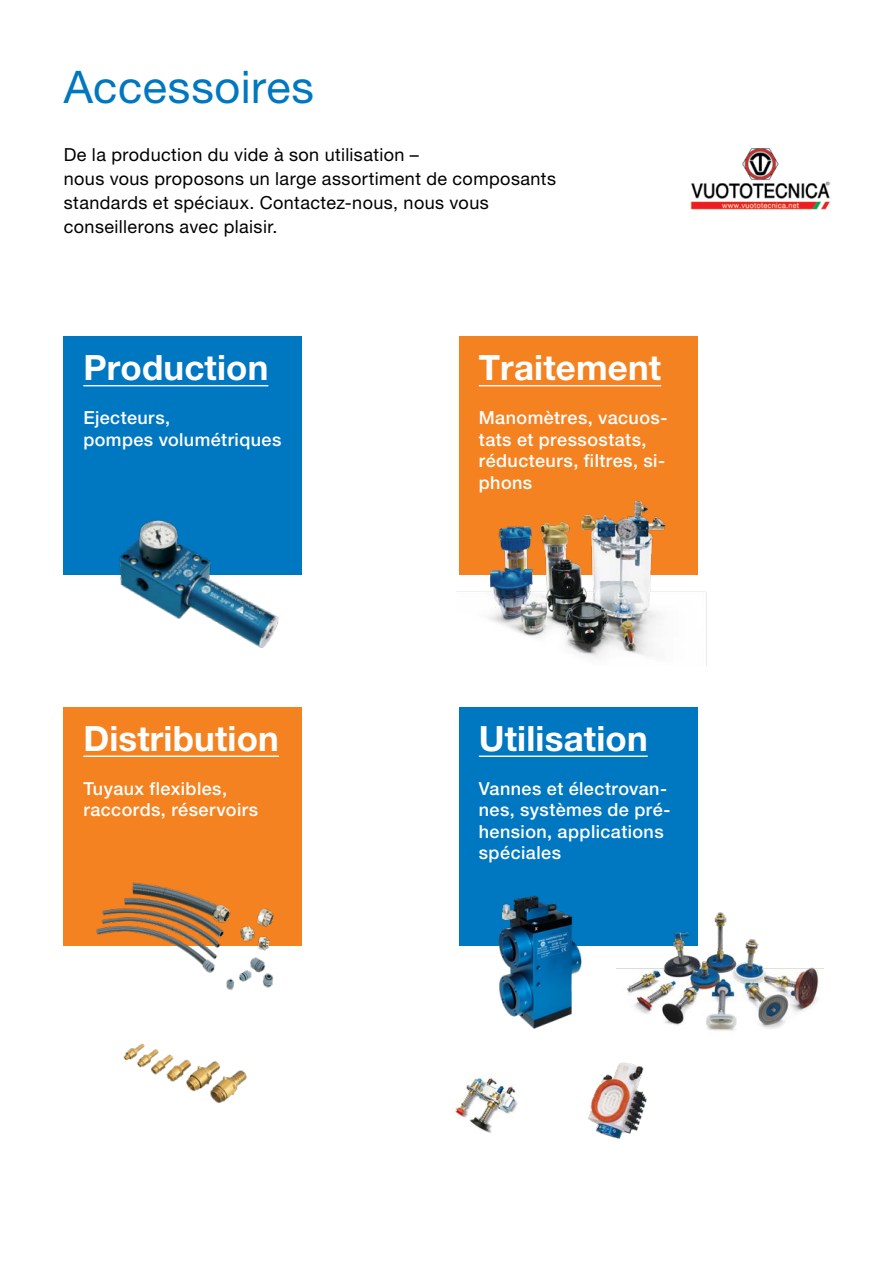
<style>
.page{position:relative;width:893px;height:1263px;background:#fff}
.page>*{position:absolute;margin:0;border:0;box-sizing:border-box;transform-origin:0 0}
.t1{font:45px "Helvetica Neue LT Pro";letter-spacing:.015em;color:#0077c1}
.t2{font:700 34.95px "Helvetica Neue LT Pro";letter-spacing:.005em;color:#fff}
.t3{font:500 18px/21.6px "Helvetica Neue LT Pro";letter-spacing:.025em;color:#fff}
.t4{font:18px/24px "Helvetica Neue LT Pro";letter-spacing:.02em;color:#000}
</style>
<div class="page">
<img style="left:690px;top:148px;width:141px;height:62px">
<div style="left:64px;top:337px;width:238px;height:238px;background:#0077c1"></div>
<hr style="left:83px;top:385px;width:185px;height:1px;background:#fff">
<div style="left:459px;top:707px;width:238px;height:238px;background:#0077c1"></div>
<hr style="left:479px;top:755px;width:169px;height:2px;background:#fff">
<div style="left:64px;top:707px;width:238px;height:238px;background:#f58220"></div>
<hr style="left:83px;top:755px;width:196px;height:2px;background:#fff">
<div style="left:459px;top:337px;width:238px;height:238px;background:#f58220"></div>
<hr style="left:479px;top:385px;width:182px;height:1px;background:#fff">
<img style="left:119px;top:520px;width:160px;height:128px">
<img style="left:456px;top:493px;width:251px;height:172px">
<img style="left:85px;top:882px;width:208px;height:108px">
<img style="left:123px;top:1043px;width:124px;height:60px">
<img style="left:480px;top:895px;width:117px;height:134px">
<img style="left:588px;top:1062px;width:59px;height:77px">
<img style="left:617px;top:898px;width:207px;height:133px">
<img style="left:455px;top:1076px;width:63px;height:57px">
<h1 class="t1" style="left:64px;top:60px;width:252px">Accessoires</h1>
<p class="t4" style="left:64px;top:143px;width:494px">De la production du vide à son utilisation –<br>nous vous proposons un large assortiment de composants standards et spéciaux. Contactez-nous, nous vous conseillerons avec plaisir.</p>
<h2 class="t2" style="left:83px;top:346px;width:187px">Production</h2>
<p class="t3" style="left:83px;top:407px;width:200px">Ejecteurs,<br>pompes volumétriques</p>
<h2 class="t2" style="left:83px;top:716px;width:197px">Distribution</h2>
<p class="t3" style="left:83px;top:777px;width:176px">Tuyaux flexibles, raccords, réservoirs</p>
<h2 class="t2" style="left:479px;top:346px;width:184px">Traitement</h2>
<p class="t3" style="left:479px;top:407px;width:190px">Manomètres, vacuos&shy;tats et pressostats, réducteurs, filtres, si&shy;phons</p>
<h2 class="t2" style="left:479px;top:716px;width:170px">Utilisation</h2>
<p class="t3" style="left:479px;top:777px;width:193px">Vannes et électrovan&shy;nes, systèmes de pré&shy;hension, applications spéciales</p>
</div>
